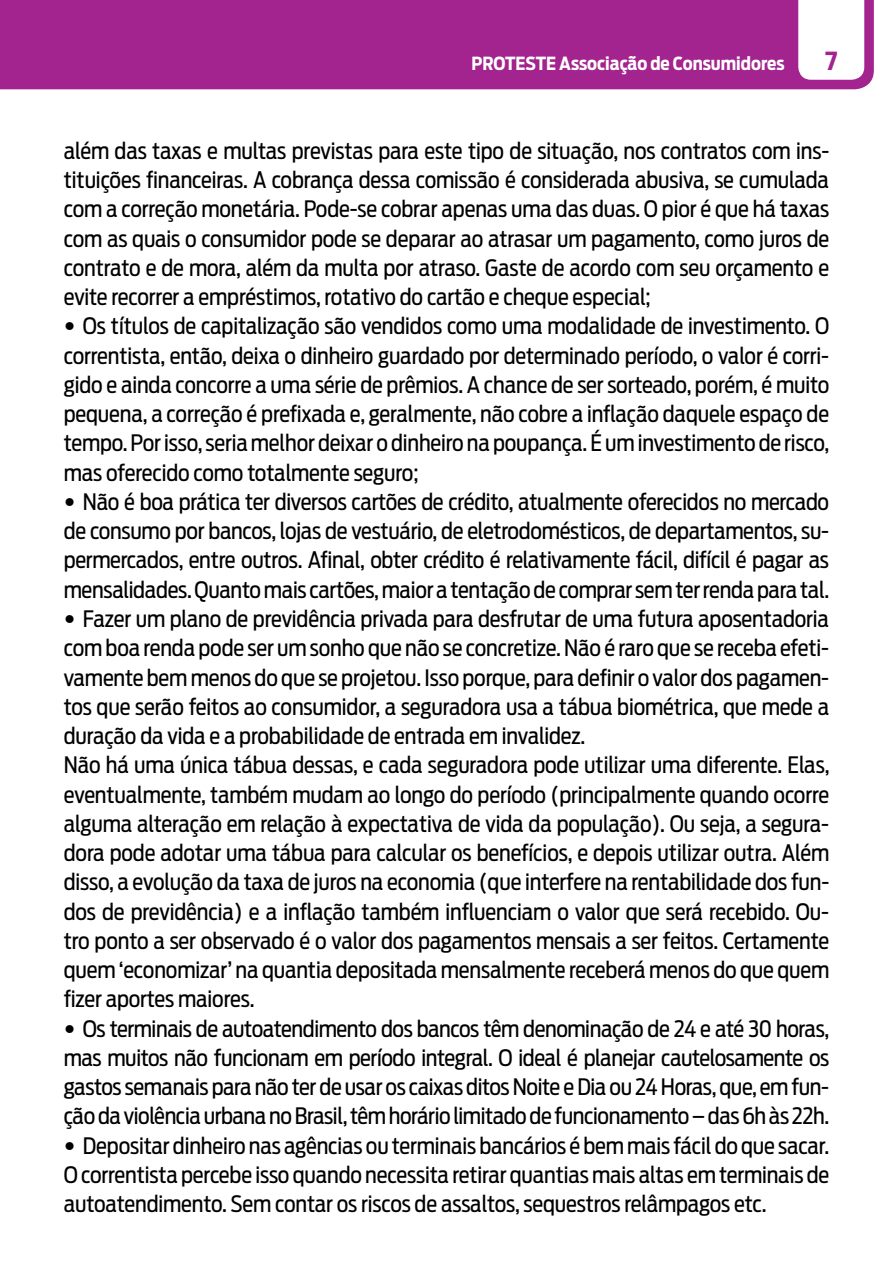
<style>
.page{position:relative;width:893px;height:1276px;background:#fff}
.page>*{position:absolute;margin:0;border:0;box-sizing:border-box;transform-origin:0 0}
.t1{font:700 24.75px "Antenna Cond";color:#a3238f}
.t2{font:22.5px/29.2px "Antenna Cond";letter-spacing:-.005em;color:#000;text-align:justify}
.t3{font:700 18px "Antenna Cond";color:#fff}
.s1{font-family:"Meta OT"}
</style>
<div class="page">
<div style="left:0;top:0;width:874px;height:89px;background:#a3238f"></div>
<svg style="left:798px;top:0;width:66px;height:80px"></svg>
<p class="t3" style="left:471px;top:52px;width:315px">PROTESTE Associação de Consumidores</p>
<p class="t1" style="left:825px;top:46px;width:14px">7</p>
<p class="t2" style="left:64px;top:136px;width:767px">além das taxas e multas previstas para este tipo de situação, nos contratos com ins&shy;tituições financeiras. A cobrança dessa comissão é considerada abusiva, se cumulada com a correção monetária. Pode-se cobrar apenas uma das duas. O pior é que há taxas com as quais o consumidor pode se deparar ao atrasar um pagamento, como juros de contrato e de mora, além da multa por atraso. Gaste de acordo com seu orçamento e evite recorrer a empréstimos, rotativo do cartão e cheque especial;</p>
<p class="t2" style="left:64px;top:312px;width:767px"><span class="s1">•</span> Os títulos de capitalização são vendidos como uma modalidade de investimento. O correntista, então, deixa o dinheiro guardado por determinado período, o valor é corri&shy;gido e ainda concorre a uma série de prêmios. A chance de ser sorteado, porém, é muito pequena, a correção é prefixada e, geralmente, não cobre a inflação daquele espaço de tempo. Por isso, seria melhor deixar o dinheiro na poupança. É um investimento de risco, mas oferecido como totalmente seguro;</p>
<p class="t2" style="left:64px;top:487px;width:767px"><span class="s1">•</span> Não é boa prática ter diversos cartões de crédito, atualmente oferecidos no mercado de consumo por bancos, lojas de vestuário, de eletrodomésticos, de departamentos, su&shy;permercados, entre outros. Afinal, obter crédito é relativamente fácil, difícil é pagar as mensalidades. Quanto mais cartões, maior a tentação de comprar sem ter renda para tal.</p>
<p class="t2" style="left:64px;top:604px;width:767px;text-align:left"><span class="s1">•</span> Fazer um plano de previdência privada para desfrutar de uma futura aposentadoria com boa renda pode ser um sonho que não se concretize. Não é raro que se receba efeti&shy;vamente bem menos do que se projetou. Isso porque, para definir o valor dos pagamen&shy;tos que serão feitos ao consumidor, a seguradora usa a tábua biométrica, que mede a duração da vida e a probabilidade de entrada em invalidez.<br>Não há uma única tábua dessas, e cada seguradora pode utilizar uma diferente. Elas, eventualmente, também mudam ao longo do período (principalmente quando ocorre alguma alteração em relação à expectativa de vida da população). Ou seja, a segura&shy;dora pode adotar uma tábua para calcular os benefícios, e depois utilizar outra. Além disso, a evolução da taxa de juros na economia (que interfere na rentabilidade dos fun&shy;dos de previdência) e a inflação também influenciam o valor que será recebido. Ou&shy;tro ponto a ser observado é o valor dos pagamentos mensais a ser feitos. Certamente quem ‘economizar’ na quantia depositada mensalmente receberá menos do que quem fizer aportes maiores.</p>
<p class="t2" style="left:64px;top:1014px;width:767px"><span class="s1">•</span> Os terminais de autoatendimento dos bancos têm denominação de 24 e até 30 horas, mas muitos não funcionam em período integral. O ideal é planejar cautelosamente os gastos semanais para não ter de usar os caixas ditos Noite e Dia ou 24 Horas, que, em fun&shy;ção da violência urbana no Brasil, têm horário limitado de funcionamento – das 6h às 22h.</p>
<p class="t2" style="left:64px;top:1131px;width:767px"><span class="s1">•</span> Depositar dinheiro nas agências ou terminais bancários é bem mais fácil do que sacar.<br>O correntista percebe isso quando necessita retirar quantias mais altas em terminais de autoatendimento. Sem contar os riscos de assaltos, sequestros relâmpagos etc.</p>
</div>
